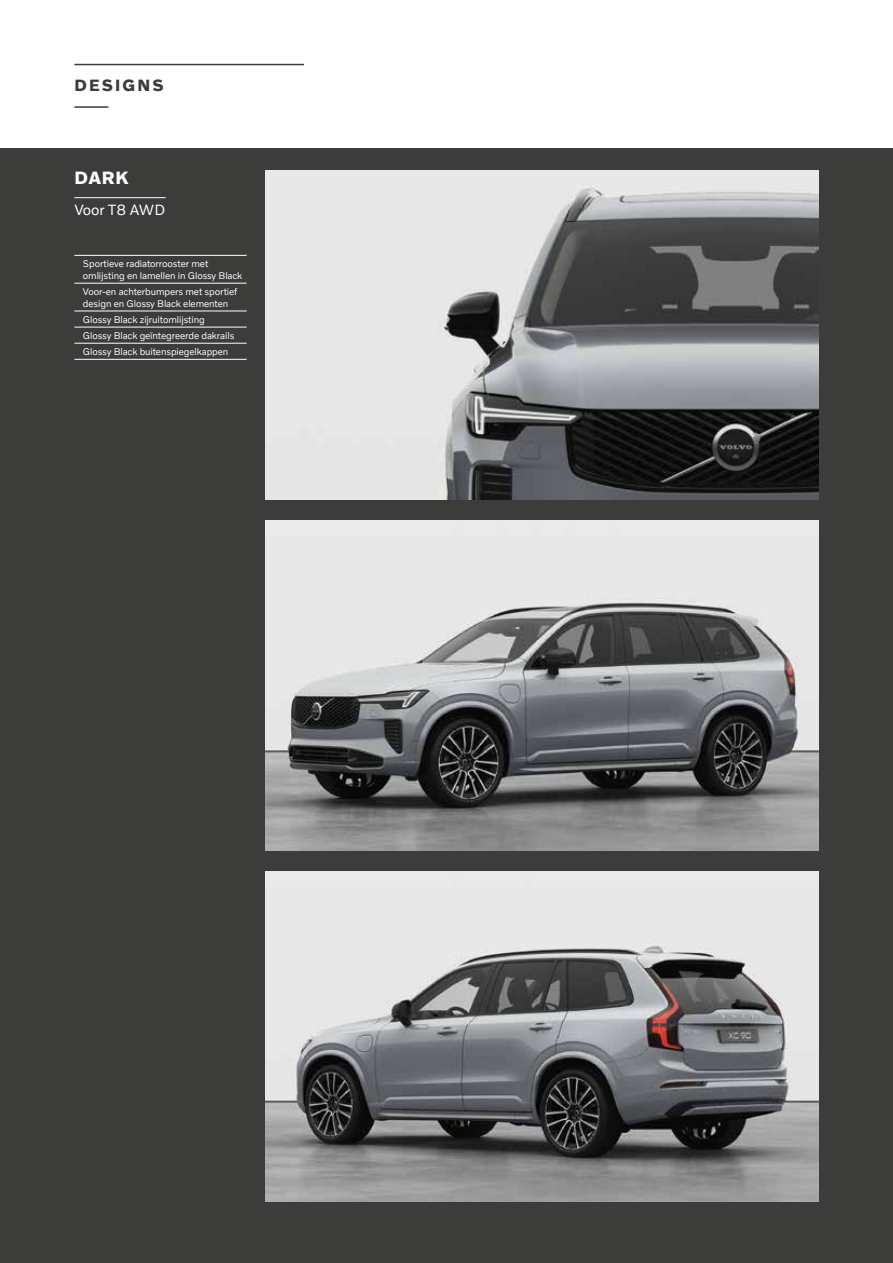
<style>
.page{position:relative;width:893px;height:1263px;background:#fff}
.page>*{position:absolute;margin:0;border:0;box-sizing:border-box;transform-origin:0 0}
.t1{font:700 18px "Volvo Novum";color:#fff}
.t2{font:700 16.5px "Volvo Novum";letter-spacing:.125em;color:#3c3c3b}
.t3{font:15px "Volvo Novum";letter-spacing:-.01em;color:#fff}
.t4{font:9.75px/11.7px "Volvo Novum";letter-spacing:-.01em;color:#fff}
</style>
<div class="page">
<div style="left:0;top:149px;width:893px;height:1114px;background:#3c3c3b"></div>
<img style="left:266px;top:170px;width:553px;height:330px">
<img style="left:266px;top:521px;width:553px;height:329px">
<img style="left:266px;top:872px;width:553px;height:329px">
<hr style="left:74px;top:64px;width:230px;height:1px;background:#3c3c3b">
<hr style="left:74px;top:106px;width:34px;height:2px;background:#3c3c3b">
<hr style="left:74px;top:197px;width:92px;height:1px;background:#fff">
<hr style="left:83px;top:255px;width:164px;height:1px;background:#fff">
<hr style="left:83px;top:283px;width:164px;height:1px;background:#fff">
<hr style="left:83px;top:311px;width:164px;height:1px;background:#fff">
<hr style="left:83px;top:327px;width:164px;height:1px;background:#fff">
<hr style="left:83px;top:343px;width:164px;height:1px;background:#fff">
<hr style="left:83px;top:359px;width:164px;height:1px;background:#fff">
<h2 class="t2" style="left:75px;top:75px;width:91px">DESIGNS</h2>
<h1 class="t1" style="left:75px;top:166px;width:55px">DARK</h1>
<h3 class="t3" style="left:74px;top:200px;width:92px">Voor T8 AWD</h3>
<p class="t4" style="left:83px;top:258px;width:161px">Sportieve radiatorrooster met omlijsting en lamellen in Glossy Black</p>
<p class="t4" style="left:83px;top:285px;width:156px">Voor-en achterbumpers met sportief design en Glossy Black elementen</p>
<p class="t4" style="left:83px;top:311px;width:153px;line-height:16px">Glossy Black zijruitomlijsting<br>Glossy Black geïntegreerde dakrails<br>Glossy Black buitenspiegelkappen</p>
</div>
